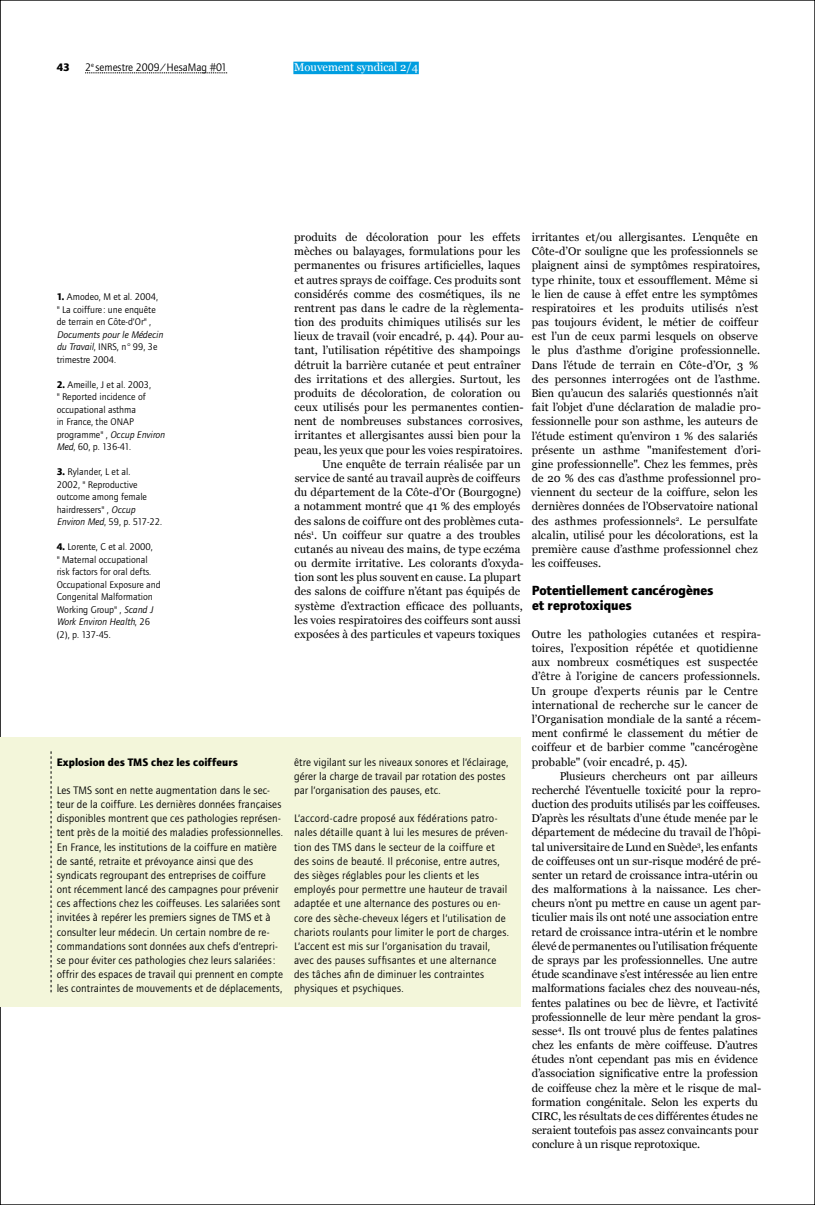
<style>
.page{position:relative;width:815px;height:1205px;background:#fff}
.page>*{position:absolute;margin:0;border:0;box-sizing:border-box;transform-origin:0 0}
.t1{font:700 13.75px/14.1px "Foundry Journal";color:#000}
.t2{font:11.25px/14.1px "Georgia";letter-spacing:.005em;color:#000}
.t3{font:11.25px/14.1px "Foundry Journal";letter-spacing:.01em;color:#000}
.t4{font:700 11.25px "Foundry Journal";letter-spacing:.005em;color:#000}
.t5{font:11.25px "Georgia";color:#fff}
.t6{font:10px/12.5px "Foundry Journal";color:#000}
.t7{font:italic 10px/12.5px "Foundry Journal";color:#000}
.s1{font-weight:700}
.s2{font-style:normal}
.s3{font-style:italic}
</style>
<div class="page">
<div style="left:293px;top:62px;width:126px;height:12px;background:#009ee0"></div>
<div style="left:0;top:737px;width:521px;height:269px;background:#f3f6da"></div>
<svg style="left:51px;top:751px;width:1px;height:241px"></svg>
<svg style="left:85px;top:73px;width:142px;height:1px"></svg>
<p class="t4" style="left:57px;top:60px;width:15px">43</p>
<p class="t3" style="left:85px;top:60px;width:144px">2<sup>e</sup> semestre 2009/HesaMag #01</p>
<p class="t5" style="left:294px;top:61px;width:125px">Mouvement syndical 2/4</p>
<p class="t6" style="left:57px;top:291px;width:103px"><span class="s1">1.</span> Amodeo, M et al. 2004, "La coiffure : une enquête de terrain en Côte-d’Or",</p>
<p class="t7" style="left:57px;top:328px;width:108px">Documents pour le Médecin du Travail<span class="s2">, INRS, n° 99, 3e trimestre 2004.</span></p>
<p class="t6" style="left:57px;top:378px;width:110px"><span class="s1">2.</span> Ameille, J et al. 2003, "Reported incidence of occupational asthma<br>in France, the ONAP programme", <span class="s3">Occup Environ<br>Med</span>, 60, p. 136-41.</p>
<p class="t6" style="left:57px;top:466px;width:107px"><span class="s1">3.</span> Rylander, L et al.<br>2002, "Reproductive outcome among female hairdressers", <span class="s3">Occup<br>Environ Med</span>, 59, p. 517-22.</p>
<p class="t6" style="left:57px;top:541px;width:106px"><span class="s1">4.</span> Lorente, C et al. 2000, "Maternal occupational risk factors for oral defts.<br>Occupational Exposure and<br>Congenital Malformation<br>Working Group", <span class="s3">Scand J<br>Work Environ Health</span>, 26 (2), p. 137-45.</p>
<p class="t4" style="left:57px;top:755px;width:183px">Explosion des TMS chez les coiffeurs</p>
<p class="t3" style="left:57px;top:783px;width:228px">Les TMS sont en nette augmentation dans le sec&shy;teur de la coiffure. Les dernières données françaises disponibles montrent que ces pathologies représen&shy;tent près de la moitié des maladies professionnelles.<br>En France, les institutions de la coiffure en matière de santé, retraite et prévoyance ainsi que des syndicats regroupant des entreprises de coiffure<br>ont récemment lancé des campagnes pour prévenir ces affections chez les coiffeuses. Les salariées sont invitées à repérer les premiers signes de TMS et à consulter leur médecin. Un certain nombre de re&shy;commandations sont données aux chefs d’entrepri&shy;se pour éviter ces pathologies chez leurs salariées: offrir des espaces de travail qui prennent en compte les contraintes de mouvements et de déplacements,</p>
<p class="t2" style="left:294px;top:230px;width:228px">produits de décoloration pour les effets</p>
<p class="t2" style="left:294px;top:244px;width:228px">mèches ou balayages, formulations pour les</p>
<p class="t2" style="left:294px;top:258px;width:228px">permanentes ou frisures artificielles, laques</p>
<p class="t2" style="left:294px;top:272px;width:228px">et autres sprays de coiffage. Ces produits sont</p>
<p class="t2" style="left:295px;top:287px;width:227px">considérés comme des cosmétiques, ils ne</p>
<p class="t2" style="left:294px;top:301px;width:231px">rentrent pas dans le cadre de la règlementa-</p>
<p class="t2" style="left:294px;top:315px;width:228px">tion des produits chimiques utilisés sur les</p>
<p class="t2" style="left:294px;top:329px;width:231px">lieux de travail (voir encadré, p. 44). Pour au-</p>
<p class="t2" style="left:294px;top:343px;width:228px">tant, l’utilisation répétitive des shampoings</p>
<p class="t2" style="left:294px;top:358px;width:228px">détruit la barrière cutanée et peut entraîner</p>
<p class="t2" style="left:294px;top:372px;width:227px">des irritations et des allergies. Surtout, les</p>
<p class="t2" style="left:294px;top:386px;width:228px">produits de décoloration, de coloration ou</p>
<p class="t2" style="left:295px;top:400px;width:231px">ceux utilisés pour les permanentes contien-</p>
<p class="t2" style="left:294px;top:414px;width:230px">nent de nombreuses substances corrosives,</p>
<p class="t2" style="left:294px;top:428px;width:228px">irritantes et allergisantes aussi bien pour la</p>
<p class="t2" style="left:294px;top:443px;width:230px">peau, les yeux que pour les voies respiratoires.</p>
<p class="t2" style="left:322px;top:457px;width:200px">Une enquête de terrain réalisée par un</p>
<p class="t2" style="left:295px;top:471px;width:227px">service de santé au travail auprès de coiffeurs</p>
<p class="t2" style="left:294px;top:485px;width:228px">du département de la Côte-d’Or (Bourgogne)</p>
<p class="t2" style="left:294px;top:499px;width:228px">a notamment montré que 41 % des employés</p>
<p class="t2" style="left:294px;top:513px;width:231px">des salons de coiffure ont des problèmes cuta-</p>
<p class="t2" style="left:294px;top:528px;width:228px">nés<sup>1</sup>. Un coiffeur sur quatre a des troubles</p>
<p class="t2" style="left:295px;top:542px;width:228px">cutanés au niveau des mains, de type eczéma</p>
<p class="t2" style="left:294px;top:556px;width:231px">ou dermite irritative. Les colorants d’oxyda-</p>
<p class="t2" style="left:294px;top:570px;width:228px">tion sont les plus souvent en cause. La plupart</p>
<p class="t2" style="left:294px;top:584px;width:227px">des salons de coiffure n’étant pas équipés de</p>
<p class="t2" style="left:295px;top:598px;width:230px">système d’extraction efficace des polluants,</p>
<p class="t2" style="left:294px;top:613px;width:228px">les voies respiratoires des coiffeurs sont aussi</p>
<p class="t2" style="left:294px;top:627px;width:227px">exposées à des particules et vapeurs toxiques</p>
<p class="t2" style="left:531px;top:230px;width:231px">irritantes et/ou allergisantes. L’enquête en Côte-d’Or souligne que les professionnels se plaignent ainsi de symptômes respiratoires, type rhinite, toux et essoufflement. Même si le lien de cause à effet entre les symptômes respiratoires et les produits utilisés n’est pas toujours évident, le métier de coiffeur est l’un de ceux parmi lesquels on observe le plus d’asthme d’origine professionnelle.<br>Dans l’étude de terrain en Côte-d’Or, 3 % des personnes interrogées ont de l’asthme.<br>Bien qu’aucun des salariés questionnés n’ait fait l’objet d’une déclaration de maladie pro&shy;fessionnelle pour son asthme, les auteurs de l’étude estiment qu’environ 1 % des salariés présente un asthme "manifestement d’ori&shy;gine professionnelle". Chez les femmes, près de 20 % des cas d’asthme professionnel pro&shy;viennent du secteur de la coiffure, selon les dernières données de l’Observatoire national des asthmes professionnels<sup>2</sup>. Le persulfate alcalin, utilisé pour les décolorations, est la première cause d’asthme professionnel chez les coiffeuses.</p>
<p class="t1" style="left:532px;top:584px;width:183px">Potentiellement cancérogènes et reprotoxiques</p>
<p class="t2" style="left:531px;top:627px;width:231px">Outre les pathologies cutanées et respira&shy;toires, l’exposition répétée et quotidienne aux nombreux cosmétiques est suspectée d’être à l’origine de cancers professionnels.<br>Un groupe d’experts réunis par le Centre international de recherche sur le cancer de l’Organisation mondiale de la santé a récem&shy;ment confirmé le classement du métier de coiffeur et de barbier comme "cancérogène probable" (voir encadré, p. 45).</p>
<p class="t2" style="left:531px;top:769px;width:231px;text-indent:28px">Plusieurs chercheurs ont par ailleurs recherché l’éventuelle toxicité pour la repro&shy;duction des produits utilisés par les coiffeuses.<br>D’après les résultats d’une étude menée par le département de médecine du travail de l’hôpi&shy;tal universitaire de Lund en Suède<sup>3</sup>, les enfants de coiffeuses ont un sur-risque modéré de pré&shy;senter un retard de croissance intra-utérin ou des malformations à la naissance. Les cher&shy;cheurs n’ont pu mettre en cause un agent par&shy;ticulier mais ils ont noté une association entre retard de croissance intra-utérin et le nombre élevé de permanentes ou l’utilisation fréquente de sprays par les professionnelles. Une autre étude scandinave s’est intéressée au lien entre malformations faciales chez des nouveau-nés, fentes palatines ou bec de lièvre, et l’activité professionnelle de leur mère pendant la gros&shy;sesse<sup>4</sup>. Ils ont trouvé plus de fentes palatines chez les enfants de mère coiffeuse. D’autres études n’ont cependant pas mis en évidence d’association significative entre la profession de coiffeuse chez la mère et le risque de mal&shy;formation congénitale. Selon les experts du CIRC, les résultats de ces différentes études ne seraient toutefois pas assez convaincants pour conclure à un risque reprotoxique.</p>
<p class="t3" style="left:294px;top:755px;width:216px">être vigilant sur les niveaux sonores et l’éclairage, gérer la charge de travail par rotation des postes par l’organisation des pauses, etc.</p>
<p class="t3" style="left:294px;top:811px;width:216px">L’accord-cadre proposé aux fédérations patro&shy;nales détaille quant à lui les mesures de préven&shy;tion des TMS dans le secteur de la coiffure et des soins de beauté. Il préconise, entre autres, des sièges réglables pour les clients et les employés pour permettre une hauteur de travail adaptée et une alternance des postures ou en&shy;core des sèche-cheveux légers et l’utilisation de chariots roulants pour limiter le port de charges.<br>L’accent est mis sur l’organisation du travail, avec des pauses suffisantes et une alternance des tâches afin de diminuer les contraintes physiques et psychiques.</p>
</div>
